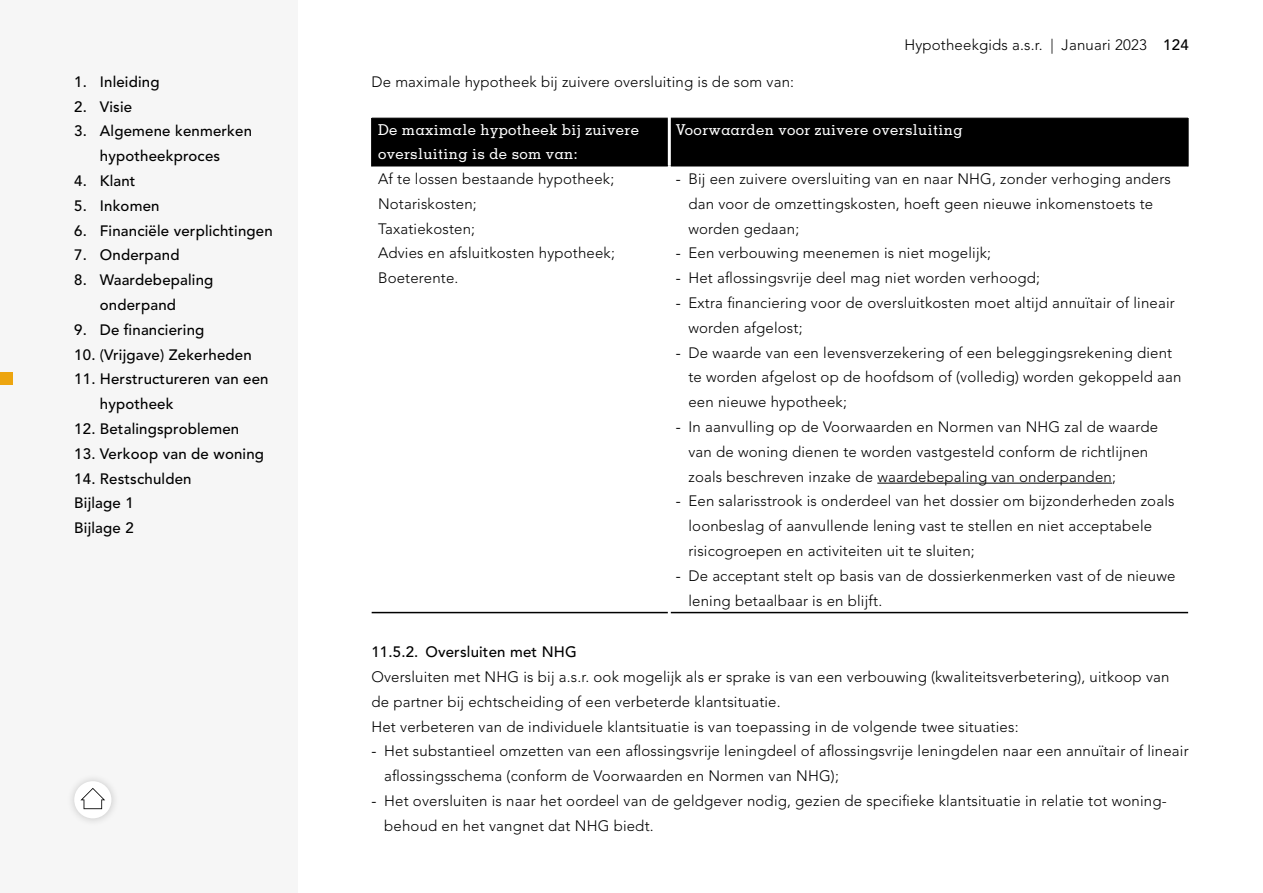
<style>
.page{position:relative;width:1263px;height:893px;background:#fff}
.page>*{position:absolute;margin:0;border:0;box-sizing:border-box;transform-origin:0 0}
.t1{font:300 15px/24.8px "Avenir LT Std";letter-spacing:.01em;color:#000}
.t2{font:500 15px/24.8px "Avenir LT Std";letter-spacing:.01em;color:#000}
.t3{font:500 15px/24px "Memphis LT Std";letter-spacing:.025em;color:#fff}
.s1{font-weight:500}
.s2{font-weight:400}
</style>
<div class="page">
<div style="left:0;top:0;width:297px;height:893px;background:#f6f6f6"></div>
<div style="left:66px;top:773px;width:54px;height:53px;background:#000;opacity:.2"></div>
<div style="left:74px;top:781px;width:37px;height:37px;background:#fff;border-radius:50%"></div>
<svg style="left:80px;top:788px;width:25px;height:21px"></svg>
<div style="left:0;top:372px;width:12px;height:12px;background:#eda50f"></div>
<div style="left:372px;top:119px;width:816px;height:46px;background:#000"></div>
<hr style="left:372px;top:118px;width:296px;height:1px;background:#000">
<hr style="left:371px;top:118px;width:1px;height:48px;background:#000">
<hr style="left:671px;top:118px;width:517px;height:1px;background:#000">
<hr style="left:1188px;top:118px;width:1px;height:48px;background:#000">
<hr style="left:668px;top:118px;width:3px;height:48px;background:#fff">
<hr style="left:372px;top:165px;width:296px;height:1px;background:#000">
<hr style="left:671px;top:165px;width:517px;height:1px;background:#000">
<hr style="left:372px;top:612px;width:296px;height:1px;background:#000">
<hr style="left:671px;top:612px;width:517px;height:1px;background:#000">
<hr style="left:877px;top:483px;width:235px;height:1px;background:#000">
<p class="t2" style="left:74px;top:70px;width:87px">1. Inleiding</p>
<p class="t2" style="left:74px;top:94px;width:59px">2. Visie</p>
<p class="t2" style="left:74px;top:119px;width:179px;text-align:center">3. Algemene kenmerken hypotheekproces</p>
<p class="t2" style="left:74px;top:169px;width:63px">4. Klant</p>
<p class="t2" style="left:74px;top:194px;width:87px">5. Inkomen</p>
<p class="t2" style="left:74px;top:218px;width:200px">6. Financiële verplichtingen</p>
<p class="t2" style="left:74px;top:243px;width:107px">7. Onderpand</p>
<p class="t2" style="left:100px;top:268px;width:115px;text-indent:-26px">8. Waardebepaling onderpand</p>
<p class="t2" style="left:74px;top:318px;width:132px">9. De financiering</p>
<p class="t2" style="left:74px;top:342px;width:179px">10. (Vrijgave) Zekerheden</p>
<p class="t2" style="left:100px;top:367px;width:170px;text-indent:-26px">11. Herstructureren van een hypotheek</p>
<p class="t2" style="left:74px;top:417px;width:166px">12. Betalingsproblemen</p>
<p class="t2" style="left:74px;top:442px;width:191px">13. Verkoop van de woning</p>
<p class="t2" style="left:74px;top:466px;width:119px">14. Restschulden<br>Bijlage 1<br>Bijlage 2</p>
<p class="t1" style="left:904px;top:32px;width:286px">Hypotheekgids a.s.r. | Januari 2023 <span class="s1">124</span></p>
<p class="t1" style="left:371px;top:69px;width:424px">De maximale hypotheek bij zuivere oversluiting is de som van:</p>
<p class="t3" style="left:378px;top:118px;width:263px">De maximale hypotheek bij zuivere oversluiting is de som van:</p>
<p class="t3" style="left:676px;top:118px;width:288px">Voorwaarden voor zuivere oversluiting</p>
<p class="t1" style="left:378px;top:167px;width:238px">Af te lossen bestaande hypotheek;<br>Notariskosten;<br>Taxatiekosten;<br>Advies en afsluitkosten hypotheek;<br>Boeterente.</p>
<p class="t1" style="left:688px;top:167px;width:484px;text-indent:-13px"><span class="s2">-</span> Bij een zuivere oversluiting van en naar NHG, zonder verhoging anders dan voor de omzettingskosten, hoeft geen nieuwe inkomenstoets te worden gedaan;</p>
<p class="t1" style="left:676px;top:241px;width:317px"><span class="s2">-</span> Een verbouwing meenemen is niet mogelijk;</p>
<p class="t1" style="left:676px;top:266px;width:366px"><span class="s2">-</span> Het aflossingsvrije deel mag niet worden verhoogd;</p>
<p class="t1" style="left:688px;top:291px;width:488px;text-indent:-13px"><span class="s2">-</span> Extra financiering voor de oversluitkosten moet altijd annuïtair of lineair worden afgelost;</p>
<p class="t1" style="left:688px;top:340px;width:494px;text-indent:-13px"><span class="s2">-</span> De waarde van een levensverzekering of een beleggingsrekening dient te worden afgelost op de hoofdsom of (volledig) worden gekoppeld aan een nieuwe hypotheek;</p>
<p class="t1" style="left:688px;top:414px;width:471px;text-indent:-13px"><span class="s2">-</span> In aanvulling op de Voorwaarden en Normen van NHG zal de waarde van de woning dienen te worden vastgesteld conform de richtlijnen zoals beschreven inzake de waardebepaling van onderpanden;</p>
<p class="t1" style="left:688px;top:489px;width:488px;text-indent:-13px"><span class="s2">-</span> Een salarisstrook is onderdeel van het dossier om bijzonderheden zoals loonbeslag of aanvullende lening vast te stellen en niet acceptabele risicogroepen en activiteiten uit te sluiten;</p>
<p class="t1" style="left:688px;top:563px;width:488px;text-indent:-13px"><span class="s2">-</span> De acceptant stelt op basis van de dossierkenmerken vast of de nieuwe lening betaalbaar is en blijft.</p>
<p class="t2" style="left:371px;top:640px;width:207px">11.5.2. Oversluiten met NHG</p>
<p class="t1" style="left:371px;top:664px;width:799px">Oversluiten met NHG is bij a.s.r. ook mogelijk als er sprake is van een verbouwing (kwaliteitsverbetering), uitkoop van de partner bij echtscheiding of een verbeterde klantsituatie.<br>Het verbeteren van de individuele klantsituatie is van toepassing in de volgende twee situaties:</p>
<p class="t1" style="left:384px;top:739px;width:806px;text-indent:-13px"><span class="s2">-</span> Het substantieel omzetten van een aflossingsvrije leningdeel of aflossingsvrije leningdelen naar een annuïtair of lineair aflossingsschema (conform de Voorwaarden en Normen van NHG);</p>
<p class="t1" style="left:384px;top:788px;width:783px;text-indent:-13px"><span class="s2">-</span> Het oversluiten is naar het oordeel van de geldgever nodig, gezien de specifieke klantsituatie in relatie tot woning&shy;behoud en het vangnet dat NHG biedt.</p>
</div>
